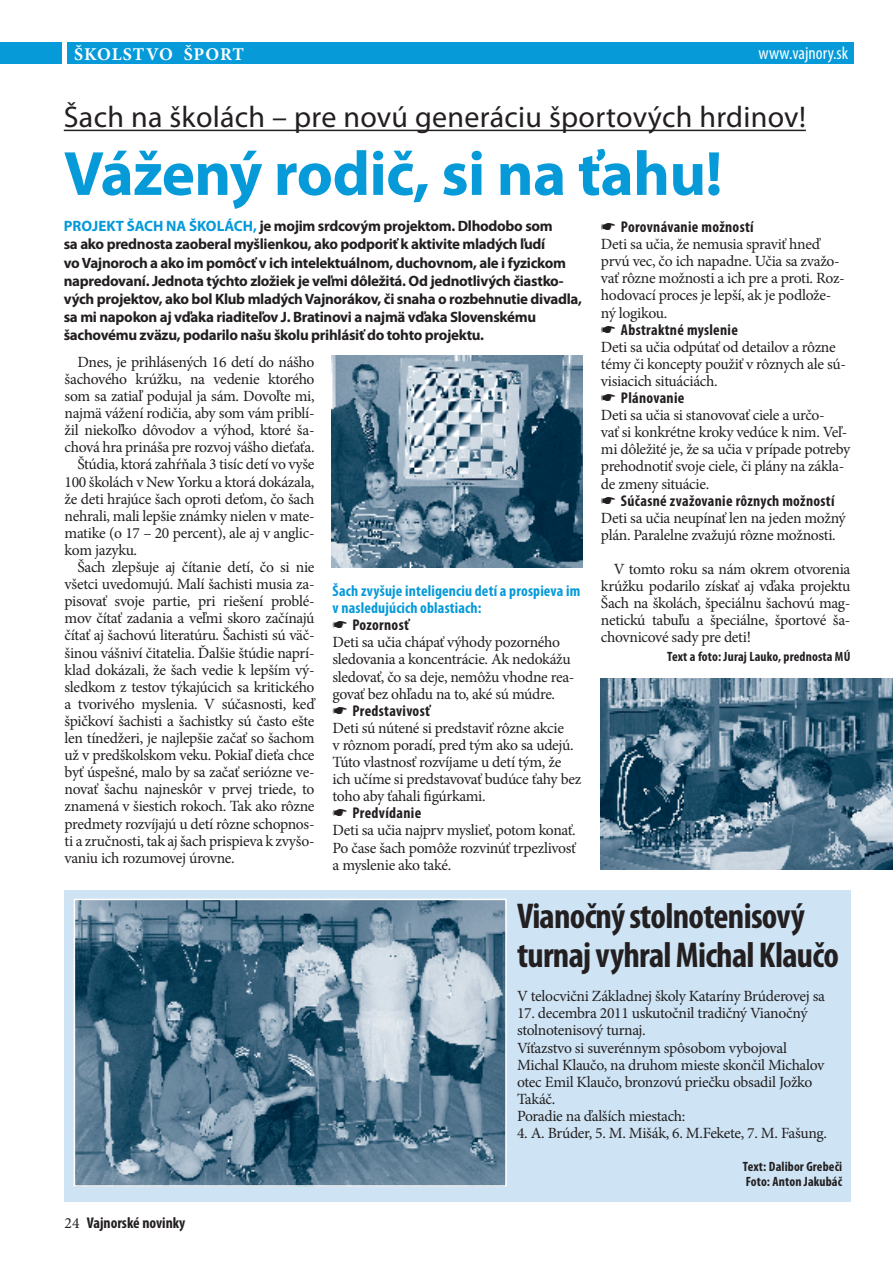
<style>
.page{position:relative;width:893px;height:1263px;background:#fff}
.page>*{position:absolute;margin:0;border:0;box-sizing:border-box;transform-origin:0 0}
.t1{font:700 63px "Myriad Pro";letter-spacing:-.01em;color:#069ad9}
.t2{font:700 condensed 36px/39px "Myriad Pro";letter-spacing:-.02em;color:#231f20}
.t3{font:30px "Myriad Pro";letter-spacing:.01em;color:#231f20}
.t4{font:condensed 18px "Myriad Pro";color:#fff}
.t5{font:700 18px "Minion Pro";letter-spacing:.045em;color:#fff}
.t6{font:15.6px/17.1px "Minion Pro";letter-spacing:-.02em;color:#231f20}
.t7{font:700 condensed 15.6px "Myriad Pro";letter-spacing:.02em;color:#231f20}
.t8{font:700 condensed 15.6px/17.1px "Myriad Pro";letter-spacing:.01em;color:#069ad9}
.t9{font:700 condensed 15.6px "Myriad Pro";color:#231f20}
.t10{font:700 15px/18px "Myriad Pro";letter-spacing:-.02em;color:#231f20}
.t11{font:700 condensed 13.5px/15px "Myriad Pro";letter-spacing:.01em;color:#231f20}
.s1{color:#069ad9}
.s2{color:#231f20}
.s3{font-family:"Minion Pro";font-weight:400;font-stretch:normal}
</style>
<div class="page">
<div style="left:64px;top:891px;width:786px;height:311px;background:#cee4f5"></div>
<img style="left:77px;top:902px;width:427px;height:282px">
<div style="left:74px;top:899px;width:433px;height:288px;border:2px solid #fff"></div>
<img style="left:331px;top:355px;width:251px;height:212px">
<img style="left:601px;top:678px;width:292px;height:192px">
<hr style="left:64px;top:130px;width:742px;height:1px;background:#231f20">
<div style="left:67px;top:43px;width:787px;height:21px;background:#069ad9"></div>
<div style="left:0;top:43px;width:61px;height:21px;background:#069ad9"></div>
<p class="t5" style="left:74px;top:42px;width:171px">ŠKOLSTVO ŠPORT</p>
<p class="t4" style="left:758px;top:42px;width:91px">www.vajnory.sk</p>
<h3 class="t3" style="left:64px;top:99px;width:744px">Šach na školách – pre novú generáciu športových hrdinov!</h3>
<h1 class="t1" style="left:64px;top:133px;width:660px">Vážený rodič, si na ťahu!</h1>
<p class="t10" style="left:64px;top:217px;width:520px"><span class="s1">Projekt šach na školách,</span> je mojim srdcovým projektom. Dlhodobo som<br>sa ako prednosta zaoberal myšlienkou, ako podporiť k aktivite mladých ľudí<br>vo Vajnoroch a ako im pomôcť v ich intelektuálnom, duchovnom, ale i fyzickom napredovaní. Jednota týchto zložiek je veľmi dôležitá. Od jednotlivých čiastko&shy;vých projektov, ako bol Klub mladých Vajnorákov, či snaha o rozbehnutie divadla, sa mi napokon aj vďaka riaditeľov J. Bratinovi a najmä vďaka Slovenskému šachovému zväzu, podarilo našu školu prihlásiť do tohto projektu.</p>
<p class="t7" style="left:601px;top:217px;width:154px">☛ Porovnávanie možností</p>
<p class="t6" style="left:601px;top:236px;width:245px">Deti sa učia, že nemusia spraviť hneď prvú vec, čo ich napadne. Učia sa zvažo&shy;vať rôzne možnosti a ich pre a proti. Roz&shy;hodovací proces je lepší, ak je podlože&shy;ný logikou.</p>
<p class="t7" style="left:601px;top:320px;width:138px">☛ Abstraktné myslenie</p>
<p class="t6" style="left:601px;top:338px;width:246px">Deti sa učia odpútať od detailov a rôzne témy či koncepty použiť v rôznych ale sú&shy;visiacich situáciách.</p>
<p class="t7" style="left:601px;top:388px;width:85px">☛ Plánovanie</p>
<p class="t6" style="left:601px;top:407px;width:251px">Deti sa učia si stanovovať ciele a určo-<br>vať si konkrétne kroky vedúce k nim. Veľ&shy;mi dôležité je, že sa učia v prípade potreby prehodnotiť svoje ciele, či plány na zákla&shy;de zmeny situácie.</p>
<p class="t7" style="left:601px;top:491px;width:235px">☛ Súčasné zvažovanie rôznych možností</p>
<p class="t6" style="left:601px;top:509px;width:246px">Deti sa učia neupínať len na jeden možný plán. Paralelne zvažujú rôzne možnosti.</p>
<p class="t6" style="left:601px;top:561px;width:251px;text-align:justify;text-indent:13px">V tomto roku sa nám okrem otvorenia krúžku podarilo získať aj vďaka projektu Šach na školách, špeciálnu šachovú mag&shy;netickú tabuľu a špeciálne, športové ša&shy;chovnicové sady pre deti!</p>
<p class="t11" style="left:667px;top:648px;width:185px">Text a foto: Juraj Lauko, prednosta MÚ</p>
<p class="t6" style="left:77px;top:353px;width:239px">Dnes, je prihlásených 16 detí do nášho</p>
<p class="t6" style="left:65px;top:370px;width:251px">šachového krúžku, na vedenie ktorého</p>
<p class="t6" style="left:65px;top:388px;width:251px">som sa zatiaľ podujal ja sám. Dovoľte mi,</p>
<p class="t6" style="left:65px;top:405px;width:251px">najmä vážení rodičia, aby som vám priblí-</p>
<p class="t6" style="left:65px;top:422px;width:251px">žil niekoľko dôvodov a výhod, ktoré ša-</p>
<p class="t6" style="left:65px;top:439px;width:251px">chová hra prináša pre rozvoj vášho dieťaťa.</p>
<p class="t6" style="left:77px;top:456px;width:239px">Štúdia, ktorá zahŕňala 3 tisíc detí vo vyše</p>
<p class="t6" style="left:65px;top:473px;width:251px">100 školách v New Yorku a ktorá dokázala,</p>
<p class="t6" style="left:65px;top:490px;width:251px">že deti hrajúce šach oproti deťom, čo šach</p>
<p class="t6" style="left:65px;top:507px;width:251px">nehrali, mali lepšie známky nielen v mate-</p>
<p class="t6" style="left:65px;top:524px;width:251px">matike (o 17 – 20 percent), ale aj v anglic-</p>
<p class="t6" style="left:65px;top:541px;width:74px">kom jazyku.</p>
<p class="t6" style="left:77px;top:559px;width:239px">Šach zlepšuje aj čítanie detí, čo si nie</p>
<p class="t6" style="left:65px;top:576px;width:251px">všetci uvedomujú. Malí šachisti musia za-</p>
<p class="t6" style="left:65px;top:593px;width:251px">pisovať svoje partie, pri riešení problé-</p>
<p class="t6" style="left:65px;top:610px;width:251px">mov čítať zadania a veľmi skoro začínajú</p>
<p class="t6" style="left:65px;top:627px;width:251px">čítať aj šachovú literatúru. Šachisti sú väč-</p>
<p class="t6" style="left:65px;top:644px;width:251px">šinou vášniví čitatelia. Ďalšie štúdie naprí-</p>
<p class="t6" style="left:65px;top:661px;width:251px">klad dokázali, že šach vedie k lepším vý-</p>
<p class="t6" style="left:65px;top:678px;width:251px">sledkom z testov týkajúcich sa kritického</p>
<p class="t6" style="left:65px;top:695px;width:251px">a tvorivého myslenia. V súčasnosti, keď</p>
<p class="t6" style="left:65px;top:712px;width:251px">špičkoví šachisti a šachistky sú často ešte</p>
<p class="t6" style="left:65px;top:729px;width:251px">len tínedžeri, je najlepšie začať so šachom</p>
<p class="t6" style="left:65px;top:747px;width:251px">už v predškolskom veku. Pokiaľ dieťa chce</p>
<p class="t6" style="left:65px;top:764px;width:251px">byť úspešné, malo by sa začať seriózne ve-</p>
<p class="t6" style="left:65px;top:781px;width:251px">novať šachu najneskôr v prvej triede, to</p>
<p class="t6" style="left:65px;top:798px;width:251px">znamená v šiestich rokoch. Tak ako rôzne</p>
<p class="t6" style="left:65px;top:815px;width:251px">predmety rozvíjajú u detí rôzne schopnos-</p>
<p class="t6" style="left:65px;top:832px;width:251px">ti a zručnosti, tak aj šach prispieva k zvyšo-</p>
<p class="t6" style="left:65px;top:849px;width:172px">vaniu ich rozumovej úrovne.</p>
<p class="t8" style="left:333px;top:582px;width:249px">Šach zvyšuje inteligenciu detí a prospieva im v nasledujúcich oblastiach:<br><span class="s2">☛ Pozornosť</span></p>
<p class="t6" style="left:333px;top:634px;width:243px">Deti sa učia chápať výhody pozorného sledovania a koncentrácie. Ak nedokážu sledovať, čo sa deje, nemôžu vhodne rea&shy;govať bez ohľadu na to, aké sú múdre.</p>
<p class="t7" style="left:333px;top:701px;width:99px">☛ Predstavivosť</p>
<p class="t6" style="left:333px;top:719px;width:250px">Deti sú nútené si predstaviť rôzne akcie<br>v rôznom poradí, pred tým ako sa udejú.<br>Túto vlastnosť rozvíjame u detí tým, že ich učíme si predstavovať budúce ťahy bez toho aby ťahali figúrkami.</p>
<p class="t7" style="left:333px;top:803px;width:90px">☛ Predvídanie</p>
<p class="t6" style="left:333px;top:822px;width:245px;text-align:justify">Deti sa učia najprv myslieť, potom konať.<br>Po čase šach pomôže rozvinúť trpezlivosť a myslenie ako také.</p>
<p class="t9" style="left:65px;top:1213px;width:122px"><span class="s3">24</span> Vajnorské novinky</p>
<h2 class="t2" style="left:517px;top:896px;width:323px">Vianočný stolnotenisový turnaj vyhral Michal Klaučo</h2>
<p class="t6" style="left:517px;top:988px;width:309px">V telocvični Základnej školy Kataríny Brúderovej sa</p>
<p class="t6" style="left:517px;top:1005px;width:309px">17. decembra 2011 uskutočnil tradičný Vianočný stolnotenisový turnaj.<br>Víťazstvo si suverénnym spôsobom vybojoval Michal Klaučo, na druhom mieste skončil Michalov otec Emil Klaučo, bronzovú priečku obsadil Jožko Takáč.<br>Poradie na ďalších miestach:</p>
<p class="t6" style="left:517px;top:1124px;width:312px">4. A. Brúder, 5. M. Mišák, 6. M.Fekete, 7. M. Fašung.</p>
<p class="t11" style="left:743px;top:1159px;width:101px">Text: Dalibor Grebeči<br>Foto: Anton Jakubáč</p>
</div>
